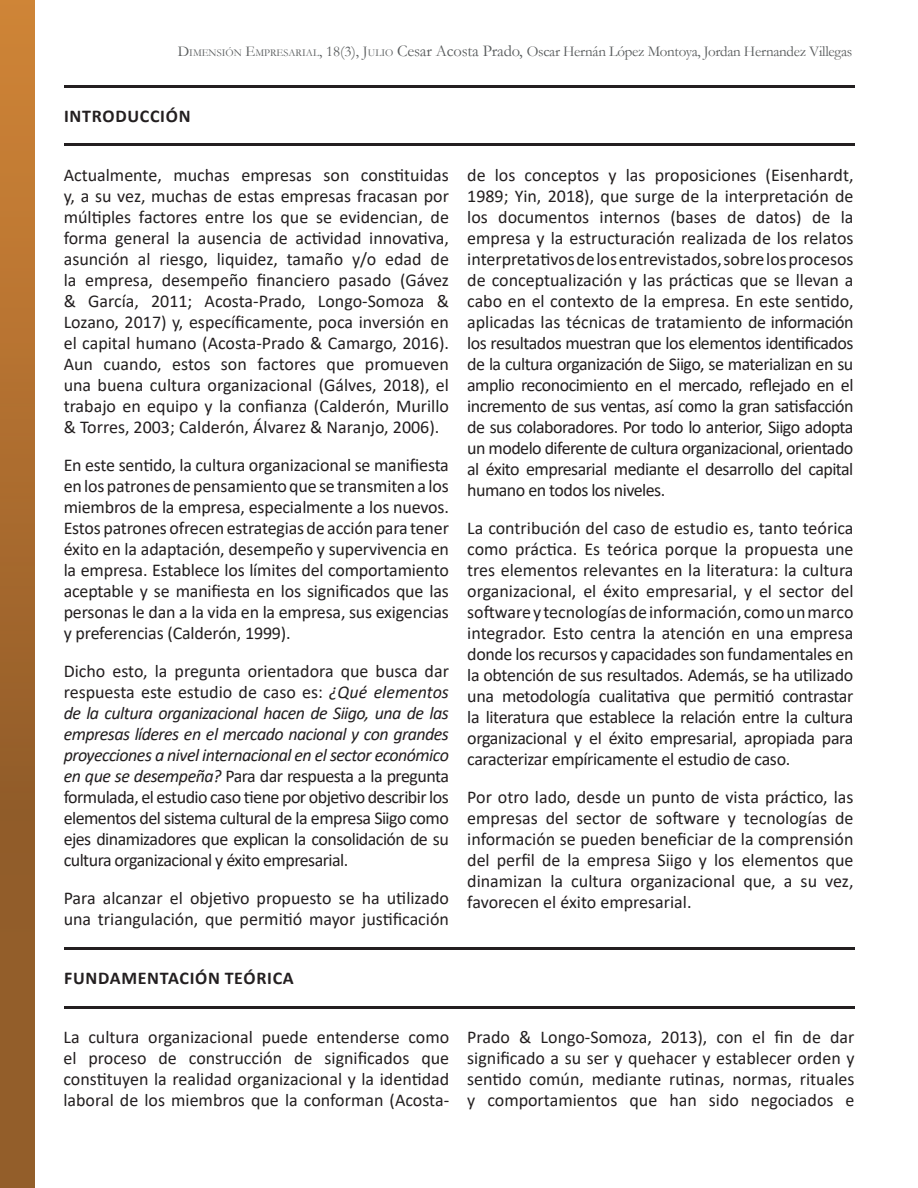
<style>
.page{position:relative;width:918px;height:1188px;background:#fff}
.page>*{position:absolute;margin:0;border:0;box-sizing:border-box;transform-origin:0 0}
.columnas{font:18px/21px "Calibri";letter-spacing:-.01em;color:#231f20;text-align:justify}
.t1{font:700 18px "Calibri";letter-spacing:.04em;color:#231f20}
.t2{font:15px "Garamond";letter-spacing:-.02em;color:#585b5c}
.s1{font-style:inherit}
.s2{font-size:10.5px}
.s3{font-size:16.5px}
.s4{font-style:italic}
</style>
<div class="page">
<img style="left:0;top:0;width:35px;height:1188px">
<hr style="left:64px;top:85px;width:790px;height:2px;background:#231f20">
<hr style="left:64px;top:948px;width:790px;height:2px;background:#231f20">
<hr style="left:64px;top:144px;width:790px;height:2px;background:#231f20">
<hr style="left:64px;top:1006px;width:790px;height:3px;background:#231f20">
<p class="t2" style="left:178px;top:42px;width:676px"><span class="s1">D</span><span class="s2">IMENSIÓN</span> <span class="s1">E</span><span class="s2">MPRESARIAL</span><span class="s1">, 18(3), J</span><span class="s2">ULIO</span> <span class="s3">Cesar Acosta Prado,</span> Oscar Hernán López Montoya, Jordan Hernandez Villegas</p>
<p class="t1" style="left:64px;top:103px;width:128px">INTRODUCCIÓN</p>
<p class="columnas" style="left:64px;top:164px;width:387px">Actualmente, muchas empresas son constituidas y, a su vez, muchas de estas empresas fracasan por múltiples factores entre los que se evidencian, de forma general la ausencia de actividad innovativa, asunción al riesgo, liquidez, tamaño y/o edad de la empresa, desempeño financiero pasado (Gávez &amp; García, 2011; Acosta-Prado, Longo-Somoza &amp; Lozano, 2017) y, específicamente, poca inversión en el capital humano (Acosta-Prado &amp; Camargo, 2016).<br>Aun cuando, estos son factores que promueven una buena cultura organizacional (Gálves, 2018), el trabajo en equipo y la confianza (Calderón, Murillo &amp; Torres, 2003; Calderón, Álvarez &amp; Naranjo, 2006).</p>
<p class="columnas" style="left:64px;top:454px;width:387px">En este sentido, la cultura organizacional se manifiesta en los patrones de pensamiento que se transmiten a los miembros de la empresa, especialmente a los nuevos.<br>Estos patrones ofrecen estrategias de acción para tener éxito en la adaptación, desempeño y supervivencia en la empresa. Establece los límites del comportamiento aceptable y se manifiesta en los significados que las personas le dan a la vida en la empresa, sus exigencias y preferencias (Calderón, 1999).</p>
<p class="columnas" style="left:64px;top:660px;width:387px">Dicho esto, la pregunta orientadora que busca dar respuesta este estudio de caso es: <span class="s4">¿Qué elementos de la cultura organizacional hacen de Siigo, una de las empresas líderes en el mercado nacional y con grandes proyecciones a nivel internacional en el sector económico en que se desempeña?</span> Para dar respuesta a la pregunta formulada, el estudio caso tiene por objetivo describir los elementos del sistema cultural de la empresa Siigo como ejes dinamizadores que explican la consolidación de su cultura organizacional y éxito empresarial.</p>
<p class="columnas" style="left:64px;top:887px;width:387px">Para alcanzar el objetivo propuesto se ha utilizado una triangulación, que permitió mayor justificación</p>
<p class="t1" style="left:64px;top:966px;width:231px">FUNDAMENTACIÓN TEÓRICA</p>
<p class="columnas" style="left:467px;top:164px;width:388px">de los conceptos y las proposiciones (Eisenhardt, 1989; Yin, 2018), que surge de la interpretación de los documentos internos (bases de datos) de la empresa y la estructuración realizada de los relatos interpretativos de los entrevistados, sobre los procesos de conceptualización y las prácticas que se llevan a cabo en el contexto de la empresa. En este sentido, aplicadas las técnicas de tratamiento de información los resultados muestran que los elementos identificados de la cultura organización de Siigo, se materializan en su amplio reconocimiento en el mercado, reflejado en el incremento de sus ventas, así como la gran satisfacción de sus colaboradores. Por todo lo anterior, Siigo adopta un modelo diferente de cultura organizacional, orientado al éxito empresarial mediante el desarrollo del capital humano en todos los niveles.</p>
<p class="columnas" style="left:467px;top:517px;width:388px">La contribución del caso de estudio es, tanto teórica como práctica. Es teórica porque la propuesta une tres elementos relevantes en la literatura: la cultura organizacional, el éxito empresarial, y el sector del software y tecnologías de información, como un marco integrador. Esto centra la atención en una empresa donde los recursos y capacidades son fundamentales en la obtención de sus resultados. Además, se ha utilizado una metodología cualitativa que permitió contrastar la literatura que establece la relación entre la cultura organizacional y el éxito empresarial, apropiada para caracterizar empíricamente el estudio de caso.</p>
<p class="columnas" style="left:467px;top:786px;width:388px">Por otro lado, desde un punto de vista práctico, las empresas del sector de software y tecnologías de información se pueden beneficiar de la comprensión del perfil de la empresa Siigo y los elementos que dinamizan la cultura organizacional que, a su vez, favorecen el éxito empresarial.</p>
<p class="columnas" style="left:63px;top:1026px;width:387px">La cultura organizacional puede entenderse como el proceso de construcción de significados que constituyen la realidad organizacional y la identidad laboral de los miembros que la conforman (Acosta-</p>
<p class="columnas" style="left:467px;top:1026px;width:389px">Prado &amp; Longo-Somoza, 2013), con el fin de dar significado a su ser y quehacer y establecer orden y sentido común, mediante rutinas, normas, rituales y comportamientos que han sido negociados e</p>
</div>
